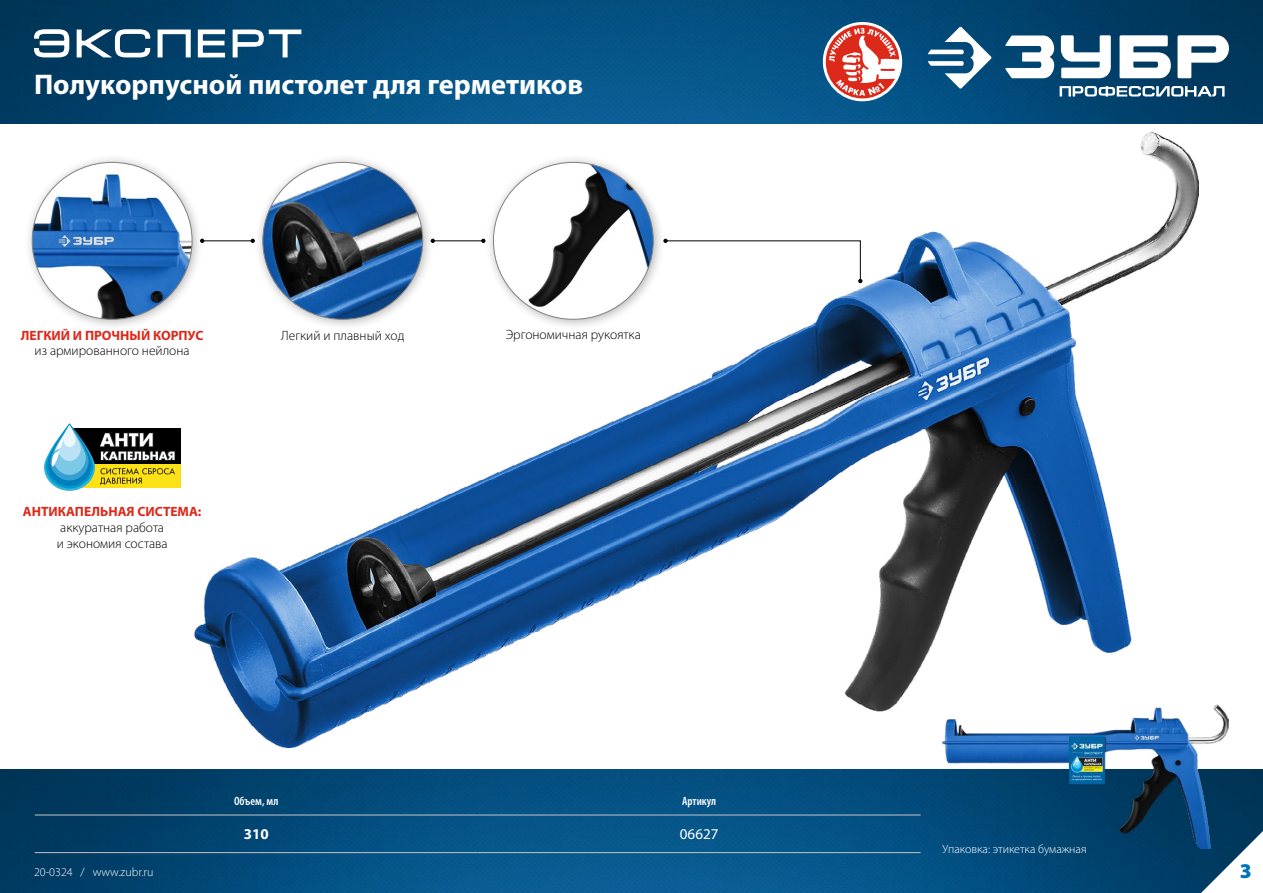
<style>
.page{position:relative;width:1263px;height:893px;background:#fff}
.page>*{position:absolute;margin:0;border:0;box-sizing:border-box;transform-origin:0 0}
.t1{font:700 28.5px "Myriad Pro";color:#fff}
.t2{font:900 21px "Myriad Pro";color:#0074b7}
.t3{font:15px "Myriad Pro";color:#fff}
.t4{font:700 15px "Myriad Pro";color:#fff}
.t5{font:300 13.5px/16.2px "Myriad Pro";color:#000}
.t6{font:700 13.5px "Myriad Pro";color:#dc291a}
.t7{font:300 12px "Myriad Pro";color:#fff}
.t8{font:600 condensed 12px "Myriad Pro";color:#fff}
</style>
<div class="page">
<img style="left:0;top:0;width:1263px;height:123px">
<img style="left:0;top:769px;width:1263px;height:123px">
<img style="left:194px;top:132px;width:1005px;height:615px">
<svg style="left:927px;top:27px;width:64px;height:62px"></svg>
<svg style="left:1004px;top:35px;width:225px;height:43px"></svg>
<svg style="left:1059px;top:86px;width:165px;height:11px"></svg>
<svg style="left:1201px;top:831px;width:62px;height:62px"></svg>
<div style="left:485px;top:153px;width:180px;height:178px;background:#000;opacity:.3"></div>
<img style="left:493px;top:162px;width:160px;height:157px">
<div style="left:254px;top:153px;width:181px;height:178px;background:#000;opacity:.3"></div>
<img style="left:263px;top:162px;width:160px;height:157px">
<svg style="left:33px;top:28px;width:37px;height:31px"></svg>
<svg style="left:76px;top:28px;width:75px;height:31px"></svg>
<svg style="left:157px;top:28px;width:69px;height:30px"></svg>
<svg style="left:232px;top:28px;width:70px;height:30px"></svg>
<svg style="left:823px;top:22px;width:79px;height:79px"></svg>
<div style="left:826px;top:25px;width:73px;height:73px;background:#dc291a;border-radius:50%"></div>
<svg style="left:829px;top:28px;width:72px;height:68px"></svg>
<svg style="left:663px;top:239px;width:199px;height:44px"></svg>
<hr style="left:202px;top:241px;width:51px;height:1px;background:#000">
<svg style="left:251px;top:239px;width:4px;height:4px"></svg>
<hr style="left:433px;top:241px;width:50px;height:1px;background:#000">
<svg style="left:481px;top:239px;width:4px;height:4px"></svg>
<svg style="left:431px;top:239px;width:4px;height:4px"></svg>
<img style="left:942px;top:705px;width:287px;height:143px">
<hr style="left:35px;top:815px;width:443px;height:1px;background:#c4c4c5">
<hr style="left:478px;top:815px;width:443px;height:1px;background:#c4c4c5">
<hr style="left:35px;top:852px;width:443px;height:1px;background:#c4c4c5">
<hr style="left:478px;top:852px;width:443px;height:1px;background:#c4c4c5">
<div style="left:23px;top:153px;width:181px;height:178px;background:#000;opacity:.3"></div>
<img style="left:32px;top:167px;width:160px;height:152px">
<svg style="left:44px;top:424px;width:137px;height:67px"></svg>
<h1 class="t1" style="left:34px;top:66px;width:551px">Полукорпусной пистолет для герметиков</h1>
<p class="t6" style="left:21px;top:326px;width:184px">ЛЕГКИЙ И ПРОЧНЫЙ КОРПУС</p>
<p class="t5" style="left:35px;top:342px;width:157px">из армированного нейлона</p>
<p class="t6" style="left:23px;top:502px;width:180px">АНТИКАПЕЛЬНАЯ СИСТЕМА:</p>
<p class="t5" style="left:57px;top:519px;width:112px">аккуратная работа и экономия состава</p>
<p class="t5" style="left:281px;top:327px;width:125px">Легкий и плавный ход</p>
<p class="t5" style="left:506px;top:326px;width:137px">Эргономичная рукоятка</p>
<p class="t7" style="left:34px;top:865px;width:121px">20-0324 / www.zubr.ru</p>
<p class="t8" style="left:234px;top:794px;width:46px">Объем, мл</p>
<p class="t8" style="left:682px;top:794px;width:35px">Артикул</p>
<p class="t4" style="left:244px;top:825px;width:26px">310</p>
<p class="t3" style="left:680px;top:825px;width:40px">06627</p>
<p class="t7" style="left:942px;top:842px;width:146px">Упаковка: этикетка бумажная</p>
<h2 class="t2" style="left:1240px;top:856px;width:14px">3</h2>
</div>
